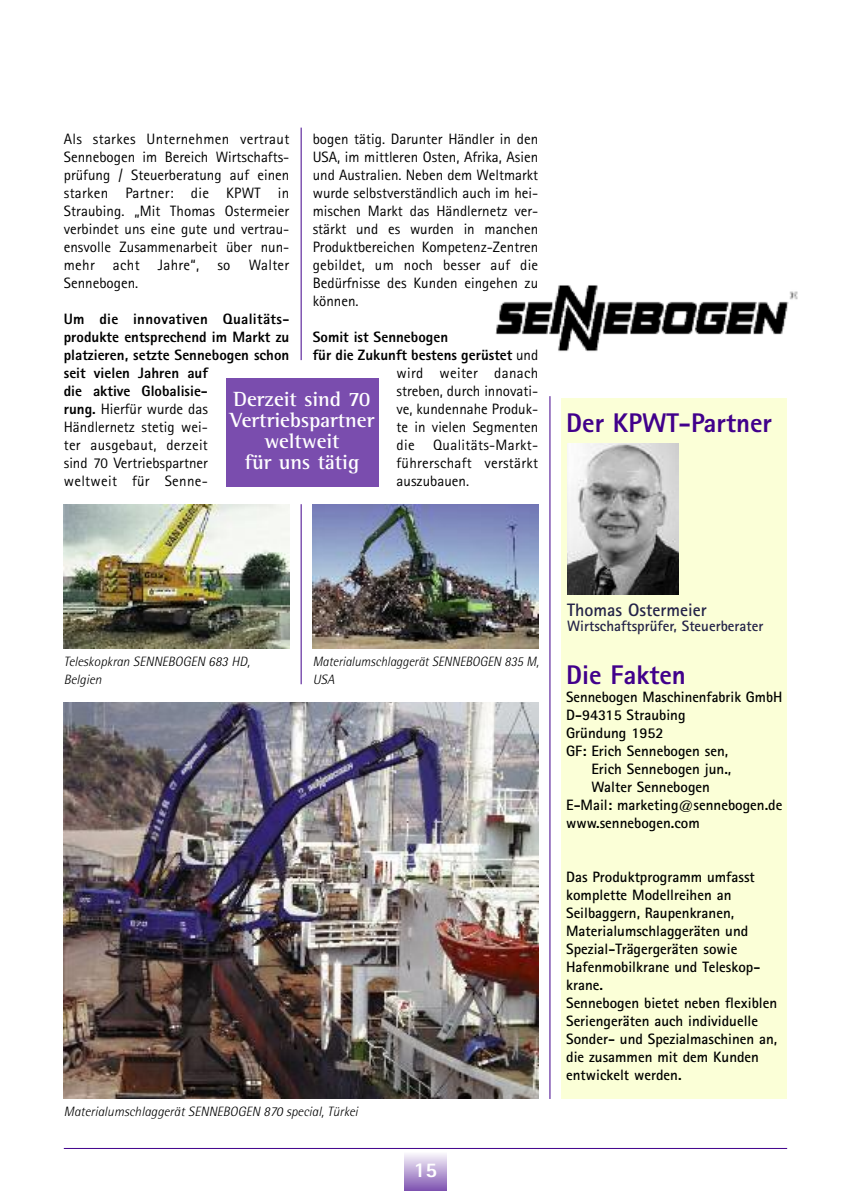
<style>
.page{position:relative;width:851px;height:1191px;background:#fff}
.page>*{position:absolute;margin:0;border:0;box-sizing:border-box;transform-origin:0 0}
.t1{font:800 27px "Rotis Sans Serif";color:#41008b}
.t2{font:700 21px/21px "Rotis Semi Serif";color:#fff;text-align:center}
.t3{font:800 21px "Rotis Sans Serif";color:#fff}
.t4{font:700 18px "Rotis Sans Serif";color:#242348}
.t5{font:15px/18px "Rotis Sans Serif";color:#000;text-align:justify}
.t6{font:700 15px/18px "Rotis Sans Serif";color:#000}
.t7{font:800 15px/18px "Rotis Sans Serif";color:#000}
.t8{font:15px "Rotis Sans Serif";letter-spacing:.02em;color:#000}
.t9{font:700 15px "Rotis Sans Serif";color:#242348}
.t10{font:italic 300 13.5px/18px "Rotis Semi Sans";color:#000}
.t11{font:italic 300 13.5px/18px "Rotis Semi Sans";color:#000;scale:.96 1}
.s1{font-weight:400}
</style>
<div class="page">
<img style="left:495px;top:285px;width:303px;height:67px">
<hr style="left:64px;top:1148px;width:723px;height:1px;background:#41008b">
<div style="left:404px;top:1152px;width:42px;height:39px;background:linear-gradient(to bottom,#fcfafd,#7d52b0)"></div>
<div style="left:226px;top:378px;width:152px;height:108px;background:#7a4dae"></div>
<hr style="left:301px;top:128px;width:1px;height:232px;background:#41008b">
<hr style="left:301px;top:504px;width:1px;height:180px;background:#41008b">
<div style="left:561px;top:398px;width:226px;height:700px;background:#fbffd7"></div>
<img style="left:567px;top:443px;width:111px;height:151px">
<hr style="left:549px;top:396px;width:1px;height:703px;background:#41008b">
<img style="left:64px;top:702px;width:474px;height:396px">
<img style="left:64px;top:504px;width:225px;height:144px">
<img style="left:312px;top:504px;width:226px;height:144px">
<p class="t5" style="left:64px;top:131px;width:227px">Als starkes Unternehmen vertraut Sennebogen im Bereich Wirtschafts&shy;prüfung / Steuerberatung auf einen starken Partner: die KPWT in Straubing. „Mit Thomas Ostermeier verbindet uns eine gute und vertrau&shy;ensvolle Zusammenarbeit über nun&shy;mehr acht Jahre“, so Walter Sennebogen.</p>
<p class="t7" style="left:64px;top:311px;width:227px">Um die innovativen Qualitäts&shy;produkte entsprechend im Markt zu platzieren, setzte Sennebogen schon seit vielen Jahren auf<br>die aktive Globalisie-<br>rung. <span class="s1">Hierfür wurde das<br>Händlernetz stetig wei-<br>ter ausgebaut, derzeit<br>sind 70 Vertriebspartner<br>weltweit für Senne-</span></p>
<p class="t5" style="left:313px;top:131px;width:227px">bogen tätig. Darunter Händler in den USA, im mittleren Osten, Afrika, Asien und Australien. Neben dem Weltmarkt wurde selbstverständlich auch im hei&shy;mischen Markt das Händlernetz ver&shy;stärkt und es wurden in manchen Produktbereichen Kompetenz-Zentren gebildet, um noch besser auf die Bedürfnisse des Kunden eingehen zu können.</p>
<p class="t7" style="left:313px;top:329px;width:137px">Somit ist Sennebogen</p>
<p class="t7" style="left:313px;top:347px;width:227px">für die Zukunft bestens gerüstet <span class="s1">und</span></p>
<p class="t8" style="left:396px;top:368px;width:143px">wird weiter danach</p>
<p class="t5" style="left:396px;top:383px;width:143px">streben, durch innovati-</p>
<p class="t5" style="left:396px;top:401px;width:143px">ve, kundennahe Produk-</p>
<p class="t5" style="left:396px;top:419px;width:143px">te in vielen Segmenten</p>
<p class="t8" style="left:396px;top:440px;width:143px">die Qualitäts-Markt-</p>
<p class="t8" style="left:396px;top:458px;width:143px">führerschaft verstärkt</p>
<p class="t5" style="left:396px;top:473px;width:74px">auszubauen.</p>
<h2 class="t2" style="left:230px;top:390px;width:146px">Derzeit sind 70<br>Vertriebspartner weltweit<br>für uns tätig</h2>
<h1 class="t1" style="left:566px;top:413px;width:207px">Der KPWT-Partner</h1>
<p class="t10" style="left:64px;top:654px;width:187px">Teleskopkran SENNEBOGEN 683 HD,<br>Belgien</p>
<p class="t11" style="left:313px;top:654px;width:237px">Materialumschlaggerät SENNEBOGEN 835 M,<br>USA</p>
<p class="t10" style="left:64px;top:1104px;width:295px">Materialumschlaggerät SENNEBOGEN 870 special, Türkei</p>
<h2 class="t3" style="left:414px;top:1162px;width:25px">15</h2>
<p class="t4" style="left:567px;top:604px;width:141px">Thomas Ostermeier</p>
<p class="t9" style="left:567px;top:621px;width:198px">Wirtschaftsprüfer, Steuerberater</p>
<h1 class="t1" style="left:566px;top:665px;width:121px">Die Fakten</h1>
<p class="t6" style="left:566px;top:689px;width:218px">Sennebogen Maschinenfabrik GmbH</p>
<p class="t6" style="left:566px;top:707px;width:121px">D-94315 Straubing</p>
<p class="t6" style="left:566px;top:725px;width:99px">Gründung 1952</p>
<p class="t6" style="left:566px;top:743px;width:163px">GF: Erich Sennebogen sen,</p>
<p class="t6" style="left:591px;top:761px;width:141px">Erich Sennebogen jun.,</p>
<p class="t6" style="left:591px;top:779px;width:120px">Walter Sennebogen</p>
<p class="t6" style="left:566px;top:797px;width:218px">E-Mail: marketing@sennebogen.de</p>
<p class="t6" style="left:566px;top:815px;width:135px">www.sennebogen.com</p>
<p class="t6" style="left:566px;top:869px;width:212px">Das Produktprogramm umfasst komplette Modellreihen an<br>Seilbaggern, Raupenkranen,<br>Materialumschlaggeräten und<br>Spezial-Trägergeräten sowie<br>Hafenmobilkrane und Teleskop&shy;krane.<br>Sennebogen bietet neben flexiblen<br>Seriengeräten auch individuelle<br>Sonder- und Spezialmaschinen an, die zusammen mit dem Kunden entwickelt werden.</p>
</div>
